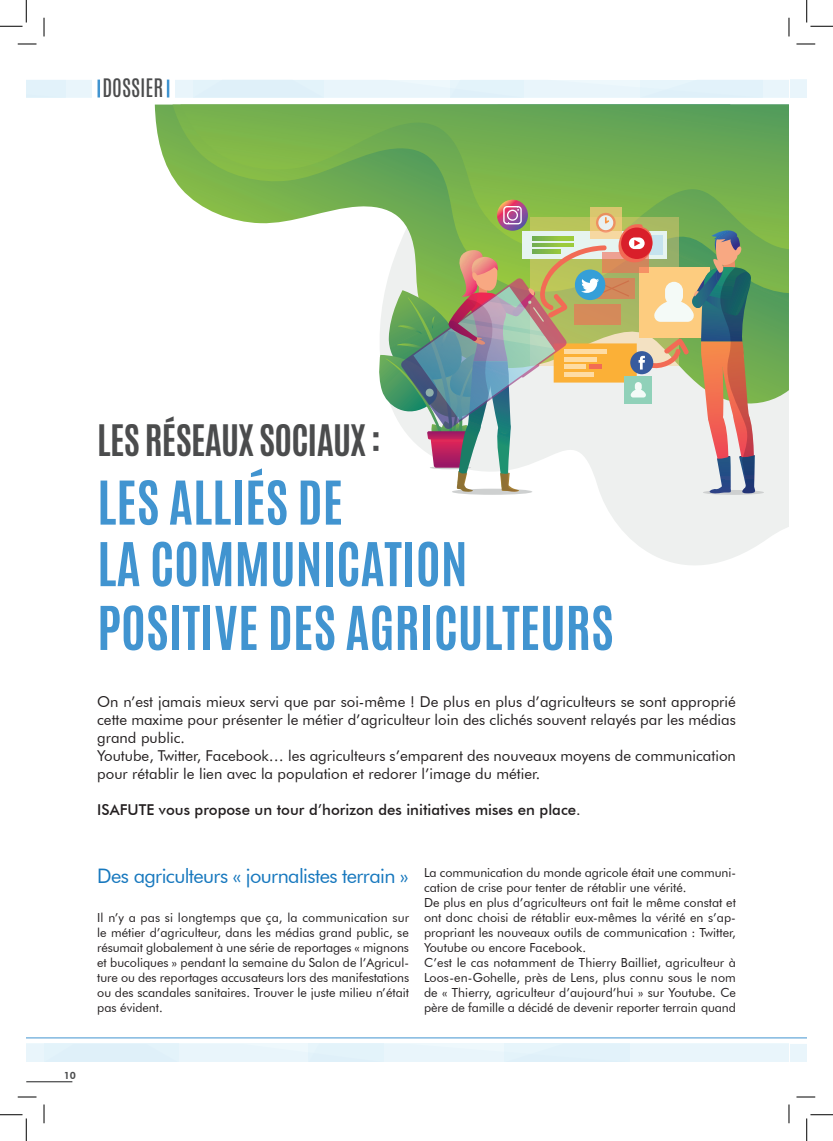
<style>
.page{position:relative;width:833px;height:1141px;background:#fff}
.page>*{position:absolute;margin:0;border:0;box-sizing:border-box;transform-origin:0 0}
.t1{font:700 51.25px/62.6px "Antonio";color:#4194d0}
.t2{font:700 36.25px "Antonio";letter-spacing:-.02em;color:#4b4c4d}
.t3{font:21.25px "Antonio";color:#4b4c4d}
.t4{font:20px "Futura BT";letter-spacing:-.03em;color:#1778be}
.t5{font:15px/18px "Futura BT";color:#231f20}
.t6{font:500 15px "Futura BT";color:#231f20}
.t7{font:12.5px/15px "Futura BT";color:#231f20;text-align:justify}
.t8{font:800 10px "Futura BT";color:#4b4c4d}
</style>
<div class="page">
<svg style="left:26px;top:80px;width:66px;height:17px"></svg>
<svg style="left:26px;top:1043px;width:780px;height:18px;background:#e6f3fa"></svg>
<div style="left:175px;top:80px;width:631px;height:17px;background:#e7f5fb"></div>
<hr style="left:26px;top:1037px;width:780px;height:1px;background:#4194d0">
<hr style="left:97px;top:80px;width:3px;height:17px;background:#4194d0">
<svg style="left:167px;top:80px;width:2px;height:17px"></svg>
<svg style="left:468px;top:412px;width:320px;height:153px;fill:#eef0ef"></svg>
<svg style="left:155px;top:104px;width:633px;height:308px"></svg>
<svg style="left:172px;top:104px;width:616px;height:194px"></svg>
<svg style="left:180px;top:104px;width:608px;height:153px;background:#82b764"></svg>
<div style="left:702px;top:490px;width:61px;height:5px;background:#ced0d0;border-radius:50%"></div>
<svg style="left:451px;top:488px;width:81px;height:7px"></svg>
<svg style="left:496px;top:200px;width:31px;height:31px"></svg>
<svg style="left:376px;top:206px;width:379px;height:288px;background:#b7ba9d"></svg>
<hr style="left:26px;top:1080px;width:46px;height:2px;background:#4b4c4d">
<svg style="left:18px;top:43px;width:18px;height:2px"></svg>
<svg style="left:796px;top:43px;width:18px;height:2px"></svg>
<svg style="left:18px;top:1096px;width:18px;height:1px"></svg>
<svg style="left:796px;top:1096px;width:18px;height:1px"></svg>
<svg style="left:43px;top:18px;width:2px;height:18px"></svg>
<svg style="left:43px;top:1104px;width:2px;height:19px"></svg>
<svg style="left:788px;top:18px;width:1px;height:18px"></svg>
<svg style="left:788px;top:1104px;width:1px;height:19px"></svg>
<svg style="left:0;top:0;width:27px;height:27px"></svg>
<svg style="left:0;top:1114px;width:27px;height:26px"></svg>
<svg style="left:806px;top:0;width:26px;height:27px"></svg>
<svg style="left:806px;top:1114px;width:26px;height:26px"></svg>
<h3 class="t3" style="left:102px;top:72px;width:63px">DOSSIER</h3>
<h2 class="t2" style="left:97px;top:413px;width:285px">LES RÉSEAUX SOCIAUX :</h2>
<h1 class="t1" style="left:97px;top:472px;width:517px">LES ALLIÉS DE<br>LA COMMUNICATION<br>POSITIVE DES AGRICULTEURS</h1>
<p class="t5" style="left:97px;top:692px;width:639px">On n’est jamais mieux servi que par soi-même ! De plus en plus d’agriculteurs se sont approprié cette maxime pour présenter le métier d’agriculteur loin des clichés souvent relayés par les médias grand public.<br>Youtube, Twitter, Facebook… les agriculteurs s’emparent des nouveaux moyens de communication pour rétablir le lien avec la population et redorer l’image du métier.</p>
<p class="t6" style="left:97px;top:800px;width:484px">ISAFUTE vous propose un tour d’horizon des initiatives mises en place.</p>
<h3 class="t4" style="left:97px;top:863px;width:313px">Des agriculteurs « journalistes terrain »</h3>
<p class="t7" style="left:97px;top:909px;width:313px">Il n’y a pas si longtemps que ça, la communication sur le métier d’agriculteur, dans les médias grand public, se résumait globalement à une série de reportages « mignons et bucoliques » pendant la semaine du Salon de l’Agricul&shy;ture ou des reportages accusateurs lors des manifestations ou des scandales sanitaires. Trouver le juste milieu n’était pas évident.</p>
<p class="t7" style="left:424px;top:865px;width:313px;text-align:left">La communication du monde agricole était une communi&shy;cation de crise pour tenter de rétablir une vérité.<br>De plus en plus d’agriculteurs ont fait le même constat et ont donc choisi de rétablir eux-mêmes la vérité en s’ap&shy;propriant les nouveaux outils de communication : Twitter, Youtube ou encore Facebook.<br>C’est le cas notamment de Thierry Bailliet, agriculteur à Loos-en-Gohelle, près de Lens, plus connu sous le nom de « Thierry, agriculteur d’aujourd’hui » sur Youtube. Ce père de famille a décidé de devenir reporter terrain quand</p>
<p class="t8" style="left:64px;top:1068px;width:14px">10</p>
</div>
